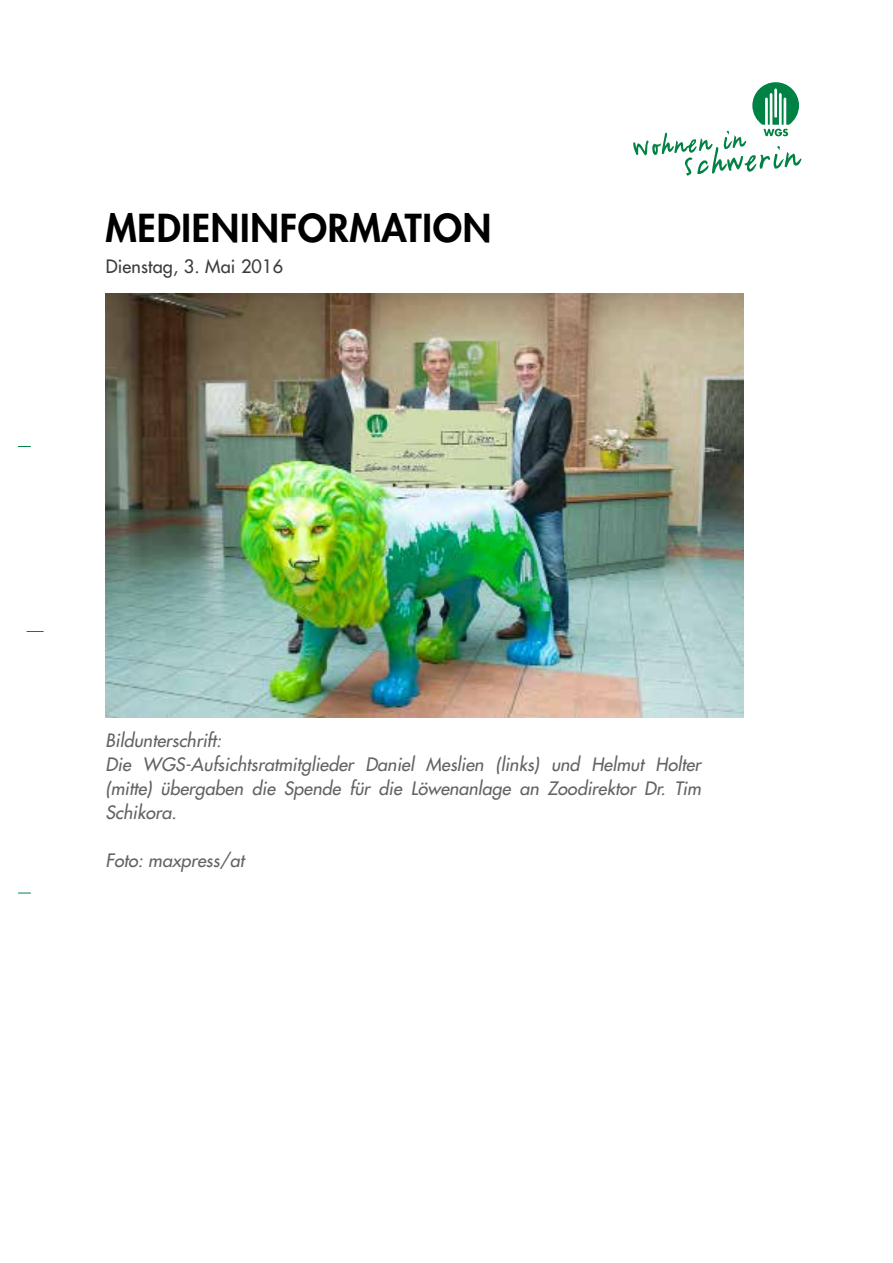
<style>
.page{position:relative;width:893px;height:1263px;background:#fff}
.page>*{position:absolute;margin:0;border:0;box-sizing:border-box;transform-origin:0 0}
.t1{font:800 37.5px "Futura LT";letter-spacing:.02em;color:#000}
.t2{font:italic 18px/24px "Futura LT";color:#646363}
.t3{font:18px "Futura LT";letter-spacing:.01em;color:#3c3c3b}
</style>
<div class="page">
<svg style="left:18px;top:446px;width:13px;height:1px"></svg>
<svg style="left:27px;top:631px;width:17px;height:1px"></svg>
<svg style="left:18px;top:893px;width:13px;height:1px"></svg>
<svg style="left:633px;top:82px;width:168px;height:94px"></svg>
<img style="left:106px;top:293px;width:638px;height:425px">
<h1 class="t1" style="left:106px;top:203px;width:387px">MEDIENINFORMATION</h1>
<p class="t3" style="left:106px;top:255px;width:179px">Dienstag, 3. Mai 2016</p>
<p class="t2" style="left:106px;top:729px;width:597px">Bildunterschrift:<br>Die WGS-Aufsichtsratmitglieder Daniel Meslien (links) und Helmut Holter (mitte) übergaben die Spende für die Löwenanlage an Zoodirektor Dr. Tim Schikora.</p>
<p class="t2" style="left:106px;top:849px;width:140px">Foto: maxpress/at</p>
</div>
